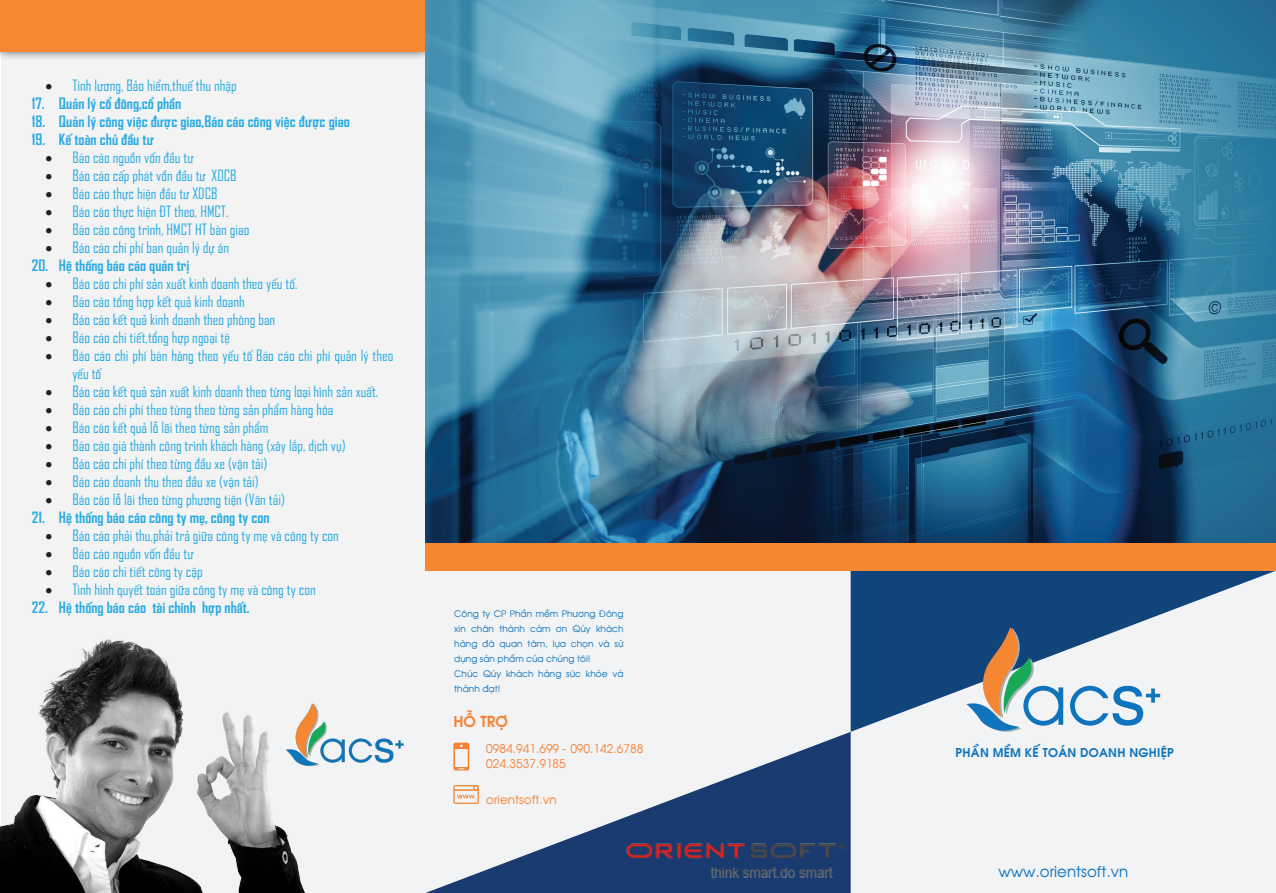
<style>
.page{position:relative;width:1276px;height:893px;background:#fff}
.page>*{position:absolute;margin:0;border:0;box-sizing:border-box;transform-origin:0 0}
.t1{font:15px/18px "SVN Agency FB";color:#29abe2}
.t2{font:15px "SVN Agency F Bbold";color:#29abe2}
.t3{font:15px "SVN Avo";color:#1074bc}
.t4{font:15px "SVN Avobold";color:#f58434}
.t5{font:12px "SVN Avo";color:#f48237}
.t6{font:12px "SVN Avobold";letter-spacing:.02em;color:#1074bc}
.t7{font:12px "SVN Avo";color:#f58434}
.t8{font:9px/15px "SVN Avo";color:#1074bc;text-align:justify}
.s1{color:#231f20}
</style>
<div class="page">
<div style="left:1px;top:1px;width:434px;height:891px;background:#f3f3f3"></div>
<img style="left:1px;top:639px;width:424px;height:254px">
<div style="left:0;top:0;width:435px;height:61px;background:#231f20;opacity:.75"></div>
<div style="left:0;top:0;width:425px;height:51px;background:#f68833"></div>
<div style="left:425px;top:571px;width:851px;height:322px;background:#f2f3f4"></div>
<img style="left:425px;top:0;width:850px;height:543px">
<svg style="left:850px;top:571px;width:425px;height:161px;fill:#12447c"></svg>
<svg style="left:425px;top:732px;width:425px;height:161px"></svg>
<div style="left:425px;top:543px;width:851px;height:28px;background:#f58632"></div>
<svg style="left:966px;top:627px;width:97px;height:105px"></svg>
<svg style="left:1070px;top:686px;width:90px;height:40px"></svg>
<svg style="left:453px;top:743px;width:16px;height:27px"></svg>
<svg style="left:453px;top:785px;width:26px;height:19px"></svg>
<img style="left:621px;top:827px;width:229px;height:58px">
<p class="t1" style="left:45px;top:76px;width:193px"><span class="s1">•</span> Tính lương, Bảo hiểm,thuế thu nhập</p>
<p class="t2" style="left:32px;top:93px;width:151px">17. Quản lý cổ đông,cổ phần</p>
<p class="t2" style="left:32px;top:111px;width:319px">18. Quản lý công việc được giao,Báo cáo công việc được giao</p>
<p class="t2" style="left:32px;top:129px;width:124px">19. Kế toàn chủ đầu tư</p>
<p class="t1" style="left:45px;top:148px;width:150px"><span class="s1">•</span> Báo cáo nguồn vốn đầu tư</p>
<p class="t1" style="left:45px;top:166px;width:193px"><span class="s1">•</span> Báo cáo cấp phát vồn đầu tư XDCB</p>
<p class="t1" style="left:45px;top:184px;width:174px"><span class="s1">•</span> Báo cáo thực hiện đầu tư XDCB</p>
<p class="t1" style="left:45px;top:202px;width:185px"><span class="s1">•</span> Báo cáo thực hiện ĐT theo, HMCT.</p>
<p class="t1" style="left:45px;top:220px;width:205px"><span class="s1">•</span> Báo cáo công trình, HMCT HT bàn giao</p>
<p class="t1" style="left:45px;top:238px;width:185px"><span class="s1">•</span> Báo cáo chi phí ban quản lý dự án</p>
<p class="t2" style="left:32px;top:255px;width:159px">20. Hệ thống báo cáo quản trị</p>
<p class="t1" style="left:45px;top:274px;width:254px"><span class="s1">•</span> Báo cáo chi phí sản xuất kinh doanh theo yếu tố.</p>
<p class="t1" style="left:45px;top:292px;width:201px"><span class="s1">•</span> Báo cáo tổng hợp kết quả kinh doanh</p>
<p class="t1" style="left:45px;top:310px;width:231px"><span class="s1">•</span> Báo cáo kết quả kinh doanh theo phòng ban</p>
<p class="t1" style="left:45px;top:328px;width:186px"><span class="s1">•</span> Báo cáo chi tiết,tổng hợp ngoại tệ</p>
<p class="t1" style="left:72px;top:346px;width:322px;text-indent:-27px"><span class="s1">•</span> Báo cáo chi phí bán hàng theo yếu tố Báo cáo chi phí quản lý theo yếu tố</p>
<p class="t1" style="left:45px;top:382px;width:334px"><span class="s1">•</span> Báo cáo kết quả sản xuất kinh doanh theo từng loại hình sản xuất.</p>
<p class="t1" style="left:45px;top:400px;width:290px"><span class="s1">•</span> Báo cáo chi phí theo từng theo từng sản phẩm hàng hóa</p>
<p class="t1" style="left:45px;top:418px;width:225px"><span class="s1">•</span> Báo cáo kết quả lỗ lãi theo từng sản phẩm</p>
<p class="t1" style="left:45px;top:436px;width:302px"><span class="s1">•</span> Báo cáo giá thành công trình khách hàng (xây lắp, dịch vụ)</p>
<p class="t1" style="left:45px;top:454px;width:224px"><span class="s1">•</span> Báo cáo chi phí theo từng đầu xe (vận tải)</p>
<p class="t1" style="left:45px;top:472px;width:215px"><span class="s1">•</span> Báo cáo doanh thu theo đầu xe (vận tải)</p>
<p class="t1" style="left:45px;top:490px;width:241px"><span class="s1">•</span> Báo cáo lỗ lãi theo từng phương tiện (Vân tải)</p>
<p class="t2" style="left:32px;top:507px;width:239px">21. Hệ thống báo cáo công ty mẹ, công ty con</p>
<p class="t1" style="left:45px;top:526px;width:295px"><span class="s1">•</span> Báo cáo phải thu,phải trả giữa công ty mẹ và công ty con</p>
<p class="t1" style="left:45px;top:544px;width:150px"><span class="s1">•</span> Báo cáo nguồn vốn đầu tư</p>
<p class="t1" style="left:45px;top:562px;width:159px"><span class="s1">•</span> Báo cáo chi tiết công ty cập</p>
<p class="t1" style="left:45px;top:580px;width:272px"><span class="s1">•</span> Tình hình quyết toán giữa công ty mẹ và công ty con</p>
<p class="t2" style="left:32px;top:597px;width:219px">22. Hệ thống báo cáo tài chính hợp nhất.</p>
<p class="t8" style="left:454px;top:606px;width:171px">Công ty CP Phần mềm Phương Đông xin chân thành cảm ơn Qúy khách hàng đã quan tâm, lựa chọn và sử dụng sản phẩm của chúng tôi!</p>
<p class="t8" style="left:454px;top:666px;width:171px">Chúc Qúy khách hàng sức khỏe và thành đạt!</p>
<p class="t4" style="left:453px;top:709px;width:56px">HỖ TRỢ</p>
<p class="t5" style="left:486px;top:740px;width:159px">0984.941.699 - 090.142.6788</p>
<p class="t5" style="left:486px;top:755px;width:81px">024.3537.9185</p>
<p class="t7" style="left:486px;top:790px;width:72px">orientsoft.vn</p>
<p class="t6" style="left:955px;top:743px;width:220px">PHẦN MỀM KẾ TOÁN DOANH NGHIỆP</p>
<p class="t3" style="left:998px;top:861px;width:131px">www.orientsoft.vn</p>
</div>
